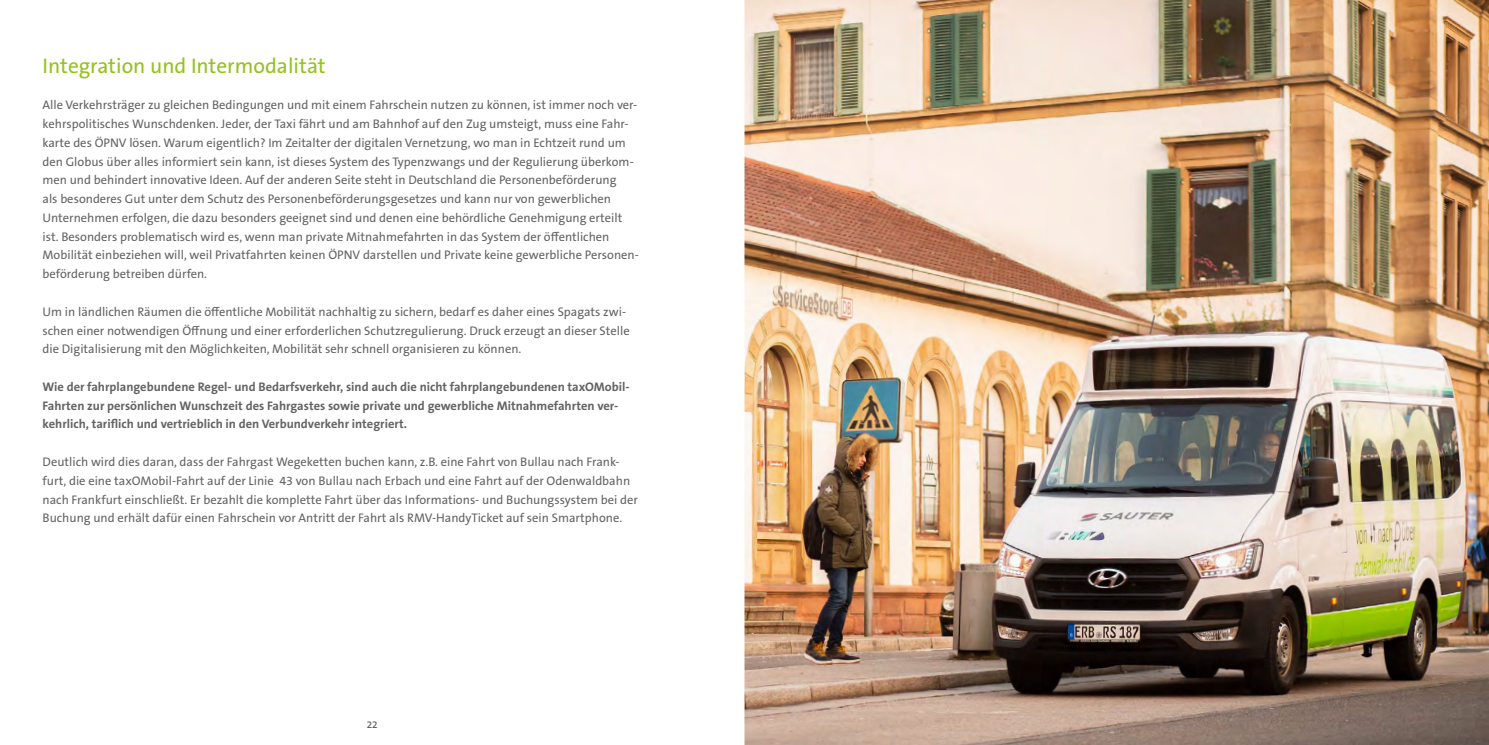
<style>
.page{position:relative;width:1489px;height:745px;background:#fff}
.page>*{position:absolute;margin:0;border:0;box-sizing:border-box;transform-origin:0 0}
.themenueberschrift{font:21.25px "The Sans B W5 Plain";color:#95c11f}
.om_fliesstext{font:12.5px/18.8px "The Sans B W5 Plain";color:#646363}
.om_fliesstext-2{font:700 12.5px/18.8px "The Sans Os F";color:#646363}
.t1{font:600 10px "The Sans B W6";color:#646363}
</style>
<div class="page">
<img style="left:744px;top:0;width:744px;height:744px">
<p class="themenueberschrift" style="left:43px;top:52px;width:285px">Integration und Intermodalität</p>
<p class="om_fliesstext" style="left:43px;top:96px;width:598px">Alle Verkehrsträger zu gleichen Bedingungen und mit einem Fahrschein nutzen zu können, ist immer noch ver&shy;kehrspolitisches Wunschdenken. Jeder, der Taxi fährt und am Bahnhof auf den Zug umsteigt, muss eine Fahr&shy;karte des ÖPNV lösen. Warum eigentlich? Im Zeitalter der digitalen Vernetzung, wo man in Echtzeit rund um den Globus über alles informiert sein kann, ist dieses System des Typenzwangs und der Regulierung überkom&shy;men und behindert innovative Ideen. Auf der anderen Seite steht in Deutschland die Personenbeförderung<br>als besonderes Gut unter dem Schutz des Personenbeförderungsgesetzes und kann nur von gewerblichen Unternehmen erfolgen, die dazu besonders geeignet sind und denen eine behördliche Genehmigung erteilt ist. Besonders problematisch wird es, wenn man private Mitnahmefahrten in das System der öffentlichen Mobilität einbeziehen will, weil Privatfahrten keinen ÖPNV darstellen und Private keine gewerbliche Personen&shy;beförderung betreiben dürfen.</p>
<p class="om_fliesstext" style="left:43px;top:302px;width:588px">Um in ländlichen Räumen die öffentliche Mobilität nachhaltig zu sichern, bedarf es daher eines Spagats zwi&shy;schen einer notwendigen Öffnung und einer erforderlichen Schutzregulierung. Druck erzeugt an dieser Stelle die Digitalisierung mit den Möglichkeiten, Mobilität sehr schnell organisieren zu können.</p>
<p class="om_fliesstext-2" style="left:43px;top:377px;width:588px">Wie der fahrplangebundene Regel- und Bedarfsverkehr, sind auch die nicht fahrplangebundenen taxOMobil-<br>Fahrten zur persönlichen Wunschzeit des Fahrgastes sowie private und gewerbliche Mitnahmefahrten ver&shy;kehrlich, tariflich und vertrieblich in den Verbundverkehr integriert.</p>
<p class="om_fliesstext" style="left:43px;top:452px;width:597px">Deutlich wird dies daran, dass der Fahrgast Wegeketten buchen kann, z.B. eine Fahrt von Bullau nach Frank&shy;furt, die eine taxOMobil-Fahrt auf der Linie 43 von Bullau nach Erbach und eine Fahrt auf der Odenwaldbahn nach Frankfurt einschließt. Er bezahlt die komplette Fahrt über das Informations- und Buchungssystem bei der Buchung und erhält dafür einen Fahrschein vor Antritt der Fahrt als RMV-HandyTicket auf sein Smartphone.</p>
<p class="t1" style="left:367px;top:718px;width:12px">22</p>
</div>
